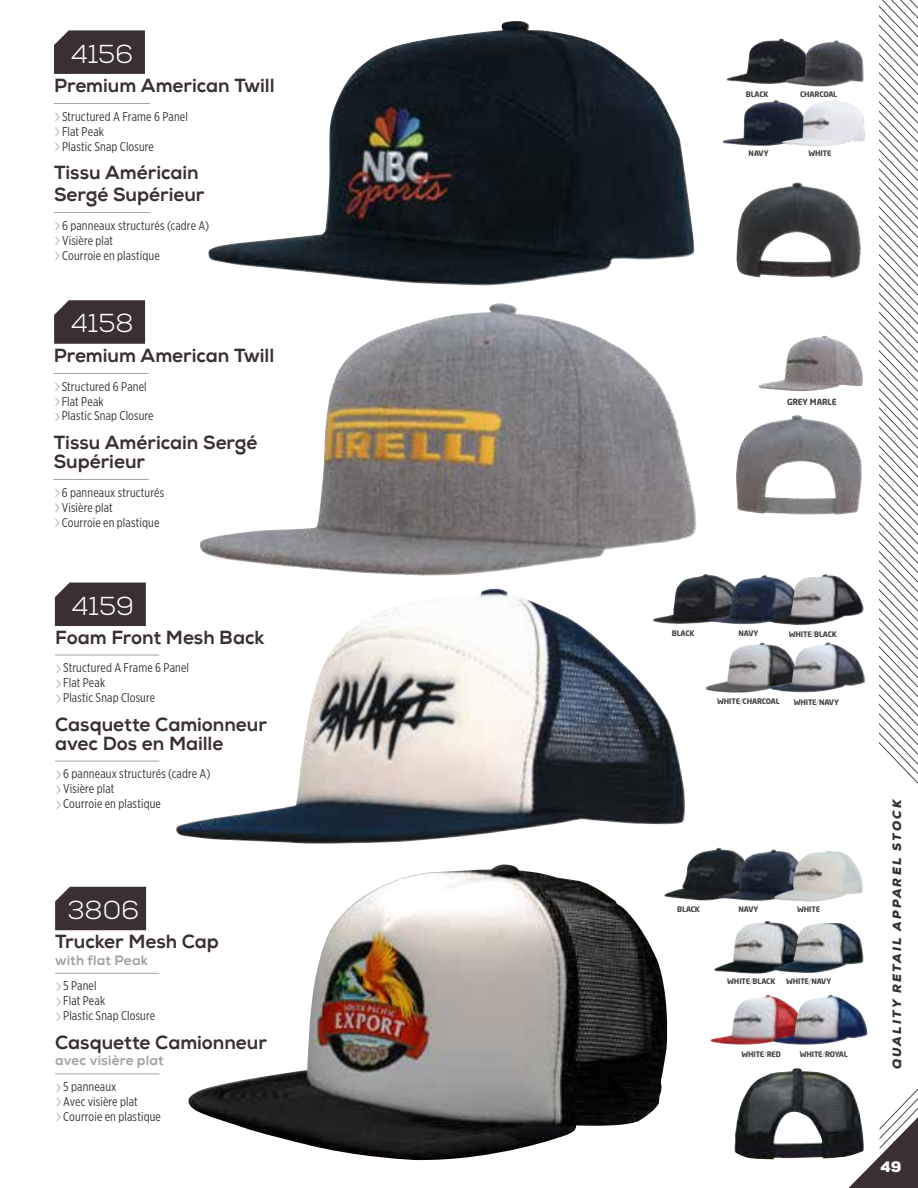
<style>
.page{position:relative;width:918px;height:1188px;background:#fff}
.page>*{position:absolute;margin:0;border:0;box-sizing:border-box;transform-origin:0 0}
.t1{font:300 25.95px "Nexa";color:#fff}
.t2{font:800 18.9px/18.9px "Nexa W01";letter-spacing:-.005em;color:#3a3034}
.t3{font:900 15px "Nexa W01";color:#fff}
.t4{font:800 13.5px "Nexa W01";letter-spacing:.01em;color:#a3a1a7}
.t5{font:12.75px/15px "Gotham X Narrow";letter-spacing:.01em;color:#363636}
.t6{font:italic 900 12px "Nexa W01";letter-spacing:.18em;color:#3a3034}
.t7{font:700 8.4px "Neo Sans";letter-spacing:-.01em;color:#414141}
.t8{font:700 7.5px "Neo Sans";letter-spacing:-.01em;color:#414141}
.t9{font:700 7.5px "Neo Sans";letter-spacing:-.03em;color:#414141}
.s1{font-family:"Gotham Rounded";font-weight:300;font-size:20.1px;color:#bab5b9}
.s2{font-family:"Gotham X Narrow";font-weight:300}
</style>
<div class="page">
<img style="left:208px;top:21px;width:487px;height:265px">
<img style="left:726px;top:39px;width:59px;height:45px">
<img style="left:758px;top:336px;width:105px;height:55px">
<img style="left:785px;top:40px;width:79px;height:47px">
<img style="left:722px;top:100px;width:60px;height:46px">
<img style="left:782px;top:99px;width:83px;height:48px">
<img style="left:736px;top:415px;width:126px;height:100px">
<img style="left:736px;top:182px;width:125px;height:96px">
<img style="left:200px;top:303px;width:497px;height:273px">
<img style="left:176px;top:589px;width:509px;height:255px">
<img style="left:670px;top:848px;width:52px;height:53px">
<img style="left:718px;top:849px;width:59px;height:52px">
<img style="left:774px;top:851px;width:89px;height:51px">
<img style="left:714px;top:921px;width:63px;height:53px">
<img style="left:774px;top:923px;width:90px;height:50px">
<img style="left:734px;top:1068px;width:100px;height:92px">
<img style="left:188px;top:864px;width:482px;height:297px">
<img style="left:653px;top:574px;width:55px;height:50px">
<img style="left:708px;top:575px;width:62px;height:49px">
<img style="left:770px;top:574px;width:93px;height:51px">
<img style="left:706px;top:643px;width:93px;height:50px">
<img style="left:710px;top:995px;width:63px;height:50px">
<img style="left:773px;top:995px;width:94px;height:50px">
<svg style="left:54px;top:300px;width:91px;height:44px;background:#41383c"></svg>
<svg style="left:54px;top:30px;width:91px;height:44px;background:#41373b"></svg>
<hr style="left:54px;top:103px;width:96px;height:1px;background:#a3a1a7">
<hr style="left:54px;top:212px;width:96px;height:1px;background:#a3a1a7">
<hr style="left:54px;top:373px;width:95px;height:1px;background:#a3a1a7">
<hr style="left:54px;top:479px;width:95px;height:1px;background:#a3a1a7">
<div style="left:55px;top:583px;width:91px;height:43px;background:#3a3034"></div>
<hr style="left:55px;top:655px;width:104px;height:1px;background:#a3a1a7">
<hr style="left:55px;top:761px;width:104px;height:1px;background:#a3a1a7">
<hr style="left:55px;top:973px;width:104px;height:1px;background:#a3a1a7">
<hr style="left:55px;top:1074px;width:104px;height:1px;background:#a3a1a7">
<div style="left:55px;top:887px;width:91px;height:43px;background:#3a3034"></div>
<img style="left:770px;top:642px;width:95px;height:50px">
<svg style="left:834px;top:1076px;width:84px;height:112px"></svg>
<svg style="left:879px;top:0;width:39px;height:784px"></svg>
<h1 class="t1" style="left:71px;top:38px;width:64px">4156</h1>
<h2 class="t2" style="left:54px;top:77px;width:222px">Premium American Twill</h2>
<p class="t5" style="left:54px;top:109px;width:135px"><span class="s1">›</span>Structured A Frame 6 Panel <span class="s1">›</span>Flat Peak<br><span class="s1">›</span>Plastic Snap Closure</p>
<h2 class="t2" style="left:54px;top:162px;width:152px;line-height:21.9px">Tissu Américain<br>Sergé Supérieur</h2>
<p class="t5" style="left:54px;top:217px;width:157px"><span class="s1">›</span>6 panneaux structurés (cadre A) <span class="s1">›</span>Visière plat<br><span class="s1">›</span>Courroie en plastique</p>
<h1 class="t1" style="left:71px;top:308px;width:64px">4158</h1>
<h2 class="t2" style="left:54px;top:347px;width:222px">Premium American Twill</h2>
<p class="t5" style="left:54px;top:378px;width:102px"><span class="s1">›</span>Structured 6 Panel <span class="s1">›</span>Flat Peak<br><span class="s1">›</span>Plastic Snap Closure</p>
<h2 class="t2" style="left:54px;top:434px;width:205px">Tissu Américain Sergé<br>Supérieur</h2>
<p class="t5" style="left:54px;top:484px;width:112px"><span class="s1">›</span>6 panneaux structurés <span class="s1">›</span>Visière plat<br><span class="s1">›</span>Courroie en plastique</p>
<h1 class="t1" style="left:72px;top:590px;width:64px">4159</h1>
<h2 class="t2" style="left:55px;top:628px;width:211px">Foam Front Mesh Back</h2>
<p class="t5" style="left:55px;top:660px;width:135px"><span class="s1">›</span>Structured A Frame 6 Panel <span class="s1">›</span>Flat Peak<br><span class="s1">›</span>Plastic Snap Closure</p>
<h2 class="t2" style="left:55px;top:715px;width:213px">Casquette Camionneur avec Dos en Maille</h2>
<p class="t5" style="left:55px;top:766px;width:157px"><span class="s1">›</span>6 panneaux structurés (cadre A) <span class="s1">›</span>Visière plat<br><span class="s1">›</span>Courroie en plastique</p>
<h1 class="t1" style="left:67px;top:894px;width:73px">3806</h1>
<h2 class="t2" style="left:55px;top:933px;width:165px">Trucker Mesh Cap</h2>
<p class="t4" style="left:55px;top:952px;width:94px">with flat Peak</p>
<p class="t5" style="left:55px;top:978px;width:102px"><span class="s1">›</span>5 Panel<br><span class="s1">›</span>Flat Peak<br><span class="s1">›</span>Plastic Snap Closure</p>
<h2 class="t2" style="left:55px;top:1034px;width:213px">Casquette Camionneur</h2>
<p class="t4" style="left:55px;top:1053px;width:110px">avec visière plat</p>
<p class="t5" style="left:55px;top:1079px;width:107px"><span class="s1">›</span>5 panneaux<br><span class="s1">›</span>Avec visière plat <span class="s1">›</span>Courroie en plastique</p>
<p class="t8" style="left:746px;top:89px;width:24px">BLACK</p>
<p class="t9" style="left:800px;top:89px;width:39px">CHARCOAL</p>
<p class="t8" style="left:749px;top:148px;width:21px">NAVY</p>
<p class="t8" style="left:809px;top:148px;width:24px">WHITE</p>
<p class="t7" style="left:787px;top:396px;width:51px">GREY MARLE</p>
<p class="t8" style="left:672px;top:629px;width:24px">BLACK</p>
<p class="t8" style="left:738px;top:629px;width:21px">NAVY</p>
<p class="t8" style="left:789px;top:629px;width:50px">WHITE<span class="s2">/</span>BLACK</p>
<p class="t8" style="left:717px;top:697px;width:64px">WHITE<span class="s2">/</span>CHARCOAL</p>
<p class="t8" style="left:794px;top:697px;width:47px">WHITE<span class="s2">/</span>NAVY</p>
<p class="t8" style="left:677px;top:905px;width:24px">BLACK</p>
<p class="t8" style="left:738px;top:905px;width:21px">NAVY</p>
<p class="t8" style="left:797px;top:905px;width:24px">WHITE</p>
<p class="t8" style="left:727px;top:977px;width:50px">WHITE<span class="s2">/</span>BLACK</p>
<p class="t8" style="left:786px;top:977px;width:47px">WHITE<span class="s2">/</span>NAVY</p>
<p class="t8" style="left:741px;top:1049px;width:41px">WHITE<span class="s2">/</span>RED</p>
<p class="t9" style="left:800px;top:1049px;width:49px">WHITE<span class="s2">/</span>ROYAL</p>
<p class="t6" style="left:890px;top:1069px;width:272px;rotate:-90deg">QUALITY RETAIL APPAREL STOCK</p>
<p class="t3" style="left:881px;top:1158px;width:22px">49</p>
</div>
